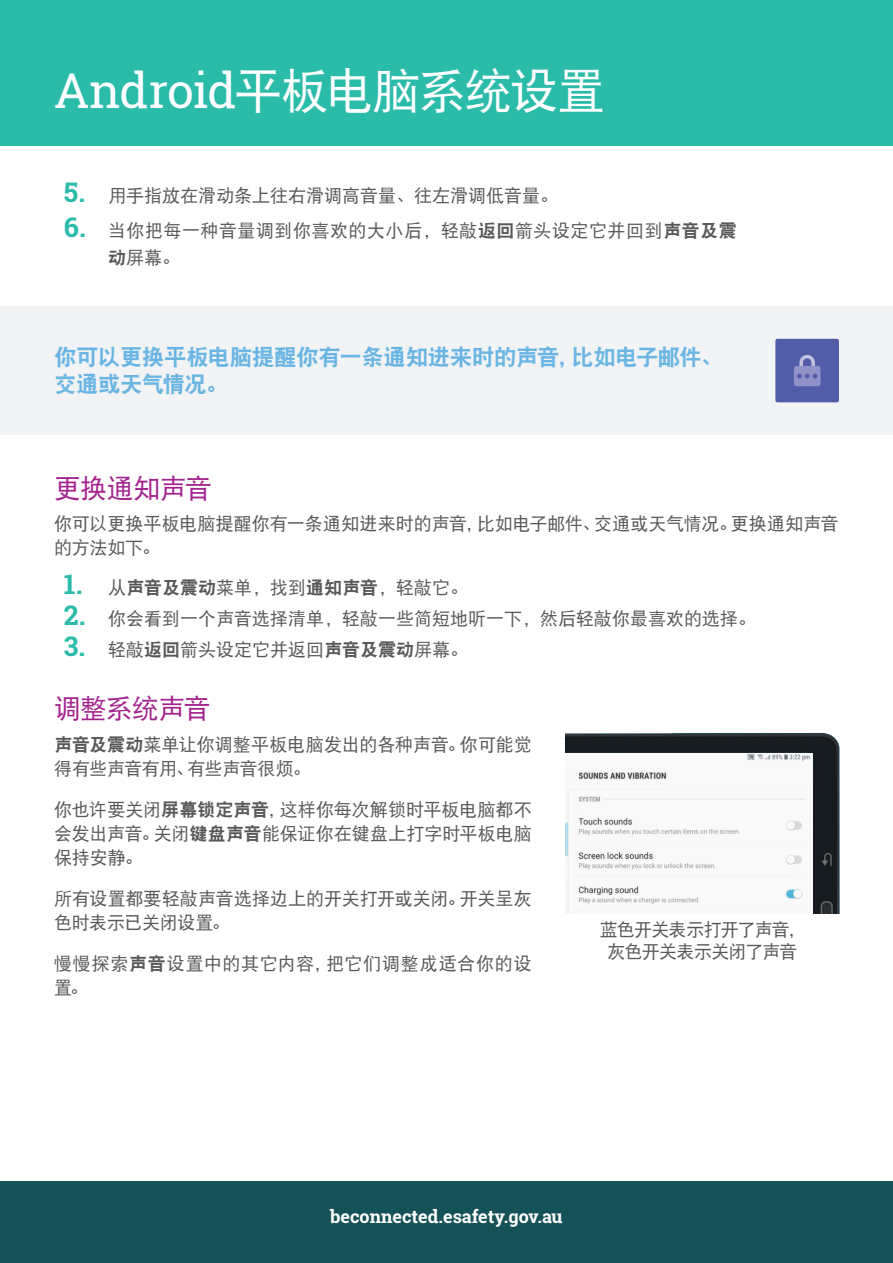
<style>
.page{position:relative;width:893px;height:1263px;background:#fff}
.page>*{position:absolute;margin:0;border:0;box-sizing:border-box;transform-origin:0 0}
.t1{font:48px "DF Hei W5";letter-spacing:-.035em;color:#fff}
.t2{font:27px "DF Hei W5";letter-spacing:-.035em;color:#a3228e}
.t3{font:22.5px/27px "DF Hei W9";letter-spacing:-.025em;color:#69b5e4}
.t4{font:18px/24px "DF Hei W5";color:#57585a}
.t5{font:18px/27px "DF Hei W5";letter-spacing:.03em;color:#57585a}
.t6{font:18px/24px "DF Hei W5";letter-spacing:.04em;color:#57585a}
.t7{font:700 18px "Roboto Slab";color:#fff}
.t8{font:18px/21.6px "DF Hei W5";letter-spacing:-.045em;color:#57585a;text-align:center}
.s1{font-family:"Roboto Slab"}
.s2{font-family:"Roboto Slab";font-weight:700;font-size:27px;color:#2abca8}
.s3{font-family:"DF Hei W9"}
</style>
<div class="page">
<div style="left:0;top:1181px;width:893px;height:82px;background:#155257"></div>
<div style="left:0;top:0;width:893px;height:145px;background:#2abca8"></div>
<img style="left:566px;top:732px;width:274px;height:181px">
<img style="left:812px;top:753px;width:24px;height:160px">
<img style="left:566px;top:753px;width:246px;height:160px">
<div style="left:0;top:306px;width:893px;height:129px;background:#f2f3f4"></div>
<div style="left:775px;top:339px;width:64px;height:63px;background:#535ca9;border-radius:2px"></div>
<svg style="left:799px;top:355px;width:16px;height:11px"></svg>
<div style="left:794px;top:366px;width:26px;height:20px;background:#9192c7;border-radius:3px"></div>
<svg style="left:797px;top:374px;width:20px;height:4px"></svg>
<h1 class="t1" style="left:54px;top:67px;width:553px"><span class="s1">Android</span>平板电脑系统设置</h1>
<p class="t4" style="left:64px;top:183px;width:496px"><span class="s2">5.</span> 用手指放在滑动条上往右滑调高音量、往左滑调低音量。</p>
<p class="t5" style="left:108px;top:217px;width:630px;text-indent:-44px"><span class="s2">6.</span> 当你把每一种音量调到你喜欢的大小后，轻敲<span class="s3">返回</span>箭头设定它并回到<span class="s3">声音及震动</span>屏幕。</p>
<p class="t3" style="left:54px;top:343px;width:670px">你可以更换平板电脑提醒你有一条通知进来时的声音，比如电子邮件、交通或天气情况。</p>
<h2 class="t2" style="left:54px;top:474px;width:160px">更换通知声音</h2>
<p class="t4" style="left:54px;top:512px;width:786px">你可以更换平板电脑提醒你有一条通知进来时的声音，比如电子邮件、交通或天气情况。更换通知声音的方法如下。</p>
<p class="t4" style="left:64px;top:575px;width:406px"><span class="s2">1.</span> 从<span class="s3">声音及震动</span>菜单，找到<span class="s3">通知声音</span>，轻敲它。</p>
<p class="t4" style="left:64px;top:607px;width:694px"><span class="s2">2.</span> 你会看到一个声音选择清单，轻敲一些简短地听一下，然后轻敲你最喜欢的选择。</p>
<p class="t4" style="left:64px;top:638px;width:406px"><span class="s2">3.</span> 轻敲<span class="s3">返回</span>箭头设定它并返回<span class="s3">声音及震动</span>屏幕。</p>
<h2 class="t2" style="left:54px;top:695px;width:158px">调整系统声音</h2>
<p class="t4" style="left:54px;top:732px;width:479px"><span class="s3">声音及震动</span>菜单让你调整平板电脑发出的各种声音。你可能觉得有些声音有用、有些声音很烦。</p>
<p class="t4" style="left:54px;top:797px;width:479px;text-align:justify">你也许要关闭<span class="s3">屏幕锁定声音</span>，这样你每次解锁时平板电脑都不会发出声音。关闭<span class="s3">键盘声音</span>能保证你在键盘上打字时平板电脑保持安静。</p>
<p class="t4" style="left:54px;top:886px;width:479px">所有设置都要轻敲声音选择边上的开关打开或关闭。开关呈灰色时表示已关闭设置。</p>
<p class="t6" style="left:54px;top:951px;width:479px">慢慢探索<span class="s3">声音</span>设置中的其它内容，把它们调整成适合你的设置。</p>
<p class="t8" style="left:600px;top:919px;width:207px">蓝色开关表示打开了声音，灰色开关表示关闭了声音</p>
<p class="t7" style="left:330px;top:1204px;width:234px">beconnected.esafety.gov.au</p>
</div>
